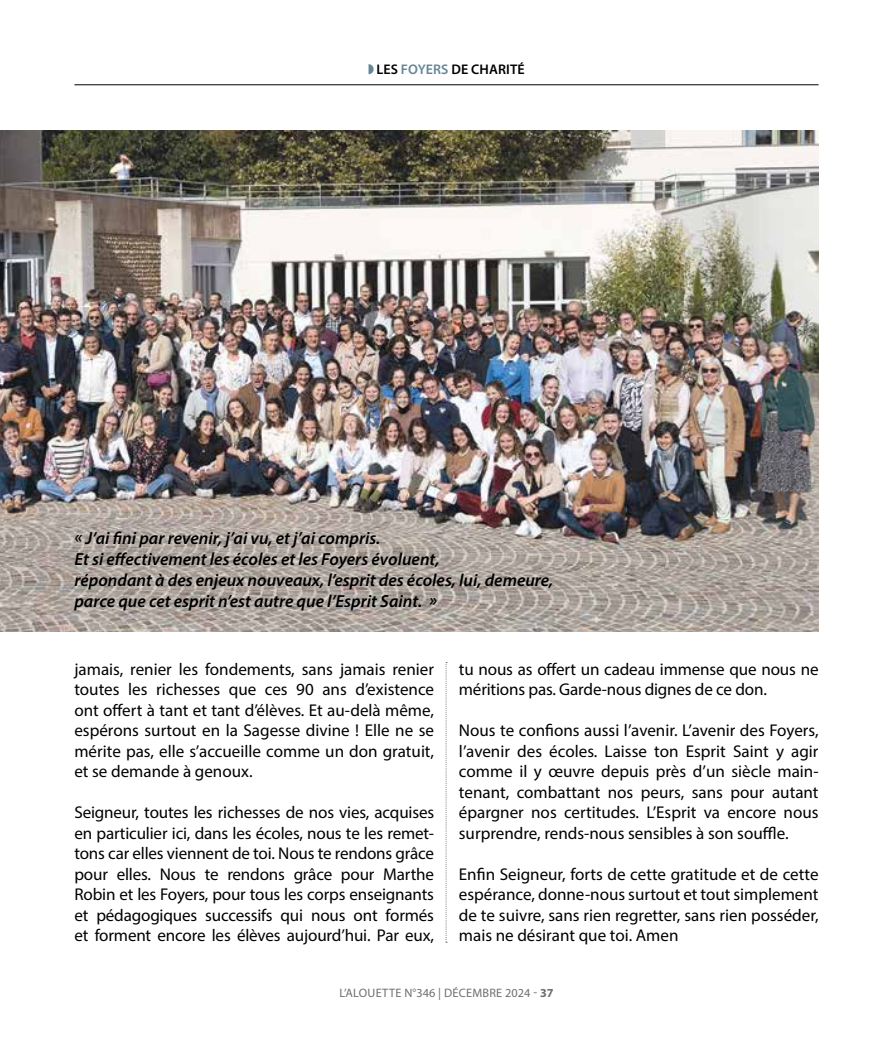
<style>
.page{position:relative;width:893px;height:1042px;background:#fff}
.page>*{position:absolute;margin:0;border:0;box-sizing:border-box;transform-origin:0 0}
.t1{font:italic 600 17.5px/21px "Myriad Pro";color:#000}
.t2{font:17.15px/20.5px "Myriad Pro";letter-spacing:-.005em;color:#000;text-align:justify}
.t3{font:600 14px "Myriad Pro";letter-spacing:.01em;color:#000}
.t4{font:12.25px "Myriad Pro";letter-spacing:.02em;color:#706f6f}
.s1{color:#648798}
.s2{font-weight:700}
</style>
<div class="page">
<hr style="left:74px;top:84px;width:745px;height:1px;background:#000">
<svg style="left:446px;top:662px;width:1px;height:281px"></svg>
<img style="left:0;top:131px;width:819px;height:501px">
<p class="t3" style="left:368px;top:61px;width:158px"><span class="s1">◗</span> LES <span class="s1">FOYERS</span> DE CHARITÉ</p>
<p class="t1" style="left:74px;top:527px;width:480px">« J’ai fini par revenir, j’ai vu, et j’ai compris.<br>Et si effectivement les écoles et les Foyers évoluent,<br>répondant à des enjeux nouveaux, l’esprit des écoles, lui, demeure, parce que cet esprit n’est autre que l’Esprit Saint. »</p>
<p class="t2" style="left:74px;top:658px;width:361px">jamais, renier les fondements, sans jamais renier toutes les richesses que ces 90 ans d’existence ont offert à tant et tant d’élèves. Et au-delà même, espérons surtout en la Sagesse divine ! Elle ne se mérite pas, elle s’accueille comme un don gratuit, et se demande à genoux.</p>
<p class="t2" style="left:74px;top:802px;width:361px">Seigneur, toutes les richesses de nos vies, acquises en particulier ici, dans les écoles, nous te les remet&shy;tons car elles viennent de toi. Nous te rendons grâce pour elles. Nous te rendons grâce pour Marthe Robin et les Foyers, pour tous les corps enseignants et pédagogiques successifs qui nous ont formés et forment encore les élèves aujourd’hui. Par eux,</p>
<p class="t2" style="left:459px;top:658px;width:361px">tu nous as offert un cadeau immense que nous ne méritions pas. Garde-nous dignes de ce don.</p>
<p class="t2" style="left:459px;top:720px;width:361px">Nous te confions aussi l’avenir. L’avenir des Foyers, l’avenir des écoles. Laisse ton Esprit Saint y agir comme il y œuvre depuis près d’un siècle main&shy;tenant, combattant nos peurs, sans pour autant épargner nos certitudes. L’Esprit va encore nous surprendre, rends-nous sensibles à son souffle.</p>
<p class="t2" style="left:459px;top:863px;width:361px">Enfin Seigneur, forts de cette gratitude et de cette espérance, donne-nous surtout et tout simplement de te suivre, sans rien regretter, sans rien posséder, mais ne désirant que toi. Amen</p>
<p class="t4" style="left:339px;top:985px;width:216px">L’ALOUETTE N°346 | DÉCEMBRE 2024 - <span class="s2">37</span></p>
</div>
